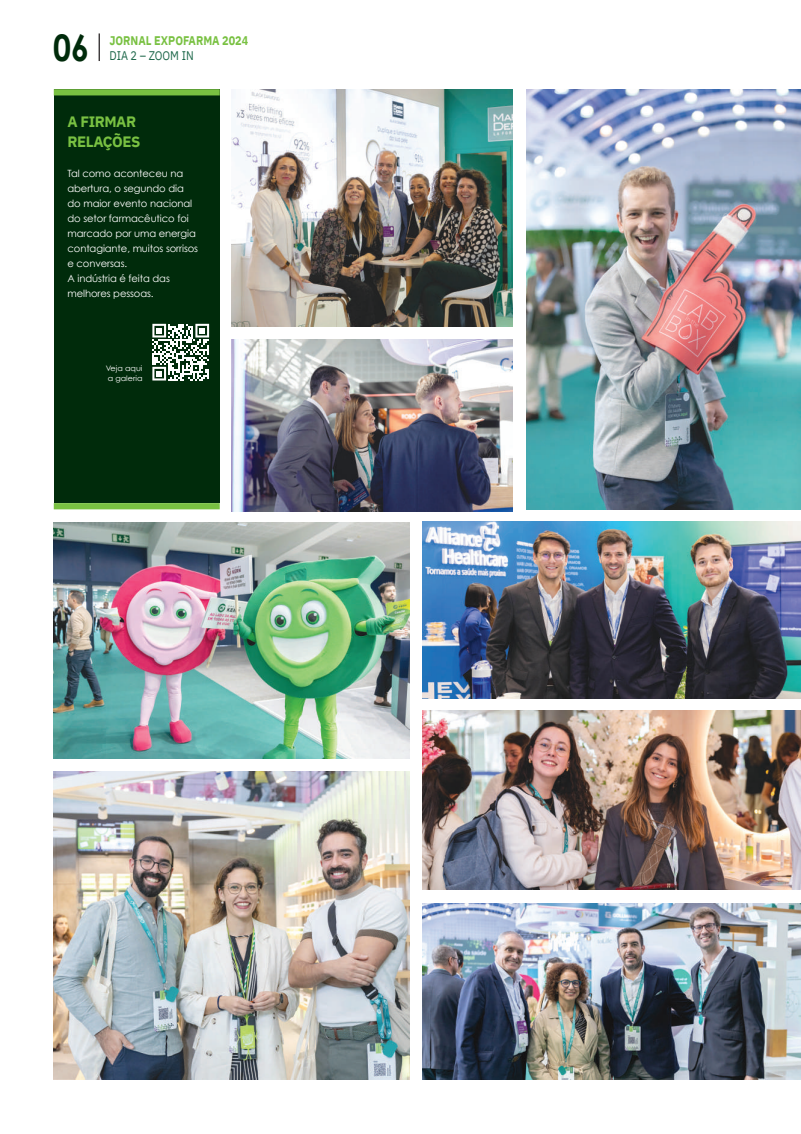
<style>
.page{position:relative;width:801px;height:1134px;background:#fff}
.page>*{position:absolute;margin:0;border:0;box-sizing:border-box;transform-origin:0 0}
.t1{font:700 36.75px "Century Gothic";color:#002b0b;scale:.87 1}
.t2{font:700 15px/20px "IBM Plex Sans";letter-spacing:-.03em;color:#79c142}
.t3{font:700 12.5px "IBM Plex Sans";color:#79c142;scale:.87 1}
.t4{font:12.5px "IBM Plex Sans";color:#1c6749;scale:.87 1}
.t5{font:10px/15px "Century Gothic";letter-spacing:-.01em;color:#fff}
.t6{font:7.5px/10px "Century Gothic";color:#fff;scale:1.07 1}
</style>
<div class="page">
<svg style="left:99px;top:33px;width:1px;height:28px"></svg>
<img style="left:53px;top:522px;width:356px;height:236px">
<img style="left:527px;top:89px;width:274px;height:420px">
<img style="left:231px;top:89px;width:281px;height:237px">
<img style="left:53px;top:771px;width:356px;height:309px">
<div style="left:54px;top:89px;width:166px;height:414px;background:#002b0b"></div>
<div style="left:54px;top:89px;width:166px;height:6px;background:#79c142"></div>
<div style="left:54px;top:503px;width:166px;height:6px;background:#79c142"></div>
<img style="left:423px;top:522px;width:378px;height:176px">
<img style="left:423px;top:710px;width:378px;height:179px">
<img style="left:423px;top:903px;width:378px;height:177px">
<img style="left:231px;top:339px;width:281px;height:172px">
<svg style="left:152px;top:324px;width:57px;height:56px"></svg>
<h1 class="t1" style="left:53px;top:20px;width:43px">06</h1>
<p class="t3" style="left:109px;top:30px;width:161px">JORNAL EXPOFARMA 2024</p>
<p class="t4" style="left:109px;top:46px;width:98px">DIA 2 – ZOOM IN</p>
<h2 class="t2" style="left:68px;top:111px;width:74px">A FIRMAR<br>RELAÇÕES</h2>
<p class="t5" style="left:68px;top:166px;width:132px">Tal como aconteceu na abertura, o segundo dia do maior evento nacional do setor farmacêutico foi marcado por uma energia contagiante, muitos sorrisos e conversas.<br>A indústria é feita das melhores pessoas.</p>
<p class="t6" style="left:106px;top:363px;width:36px">Veja aqui a galeria</p>
</div>
